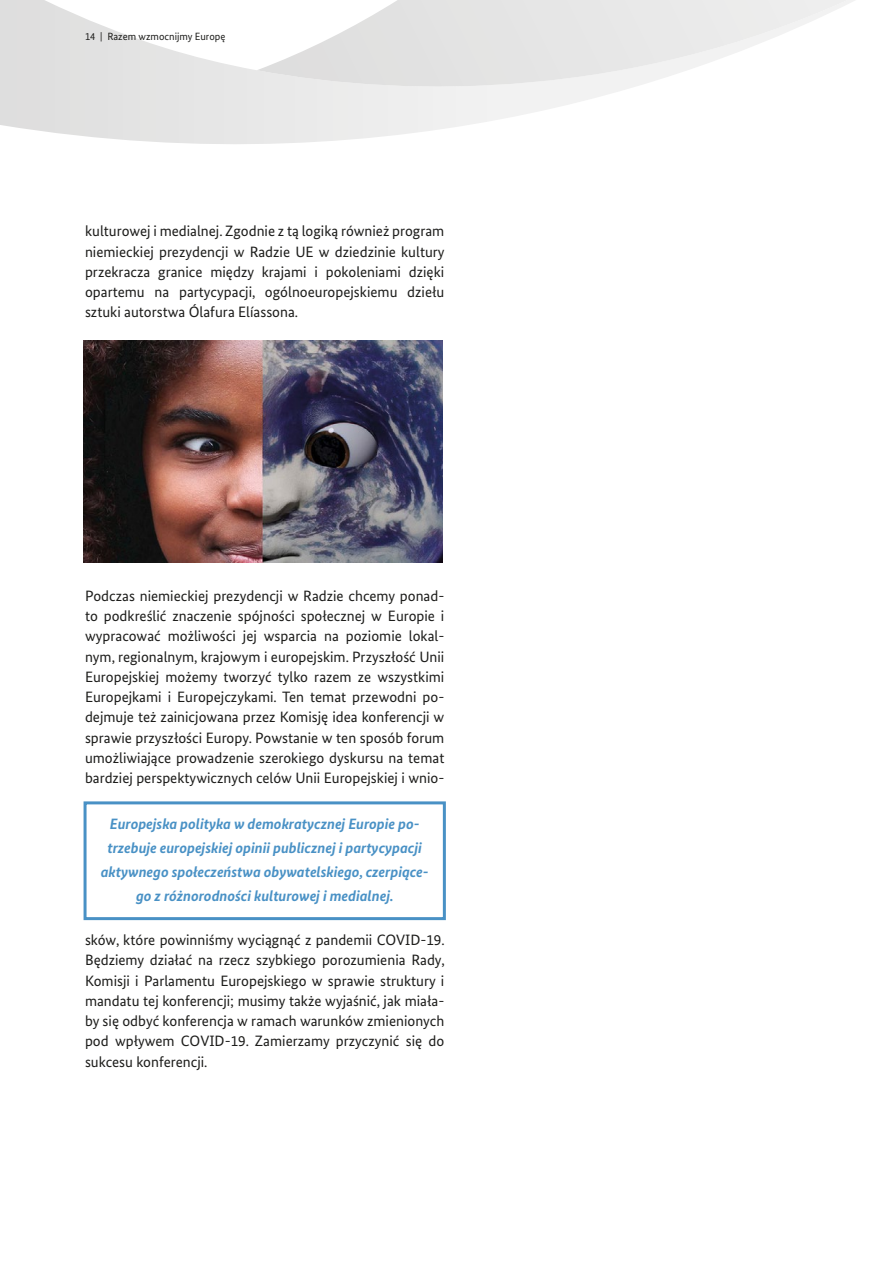
<style>
.page{position:relative;width:893px;height:1263px;background:#fff}
.page>*{position:absolute;margin:0;border:0;box-sizing:border-box;transform-origin:0 0}
.t1{font:15px/20.2px "Bundes Sans";color:#1d1d1b;text-align:justify}
.t2{font:italic 700 15px/24px "Bundes Sans";letter-spacing:-.005em;color:#4991c5;text-align:center}
.t3{font:10.5px "Bundes Sans";color:#1d1d1b}
</style>
<div class="page">
<img style="left:84px;top:341px;width:359px;height:221px">
<div style="left:84px;top:801px;width:362px;height:119px;border:3px solid #4991c5"></div>
<svg style="left:0;top:0;width:855px;height:144px"></svg>
<svg style="left:257px;top:0;width:591px;height:99px"></svg>
<p class="t3" style="left:85px;top:30px;width:142px">14 | Razem wzmocnijmy Europę</p>
<p class="t1" style="left:85px;top:221px;width:361px">kulturowej i medialnej. Zgodnie z tą logiką również program niemieckiej prezydencji w Radzie UE w dziedzinie kultury przekracza granice między krajami i pokoleniami dzięki opartemu na partycypacji, ogólnoeuropejskiemu dziełu sztuki autorstwa Ólafura Elíassona.</p>
<p class="t1" style="left:85px;top:585px;width:361px">Podczas niemieckiej prezydencji w Radzie chcemy ponad&shy;to podkreślić znaczenie spójności społecznej w Europie i wypracować możliwości jej wsparcia na poziomie lokal&shy;nym, regionalnym, krajowym i europejskim. Przyszłość Unii Europejskiej możemy tworzyć tylko razem ze wszystkimi Europejkami i Europejczykami. Ten temat przewodni po&shy;dejmuje też zainicjowana przez Komisję idea konferencji w sprawie przyszłości Europy. Powstanie w ten sposób forum umożliwiające prowadzenie szerokiego dyskursu na temat bardziej perspektywicznych celów Unii Europejskiej i wnio-</p>
<p class="t2" style="left:101px;top:812px;width:329px">Europejska polityka w demokratycznej Europie po&shy;trzebuje europejskiej opinii publicznej i partycypacji aktywnego społeczeństwa obywatelskiego, czerpiące&shy;go z różnorodności kulturowej i medialnej.</p>
<p class="t1" style="left:85px;top:930px;width:361px">sków, które powinniśmy wyciągnąć z pandemii COVID-19.<br>Będziemy działać na rzecz szybkiego porozumienia Rady, Komisji i Parlamentu Europejskiego w sprawie struktury i mandatu tej konferencji; musimy także wyjaśnić, jak miała&shy;by się odbyć konferencja w ramach warunków zmienionych pod wpływem COVID-19. Zamierzamy przyczynić się do sukcesu konferencji.</p>
</div>
